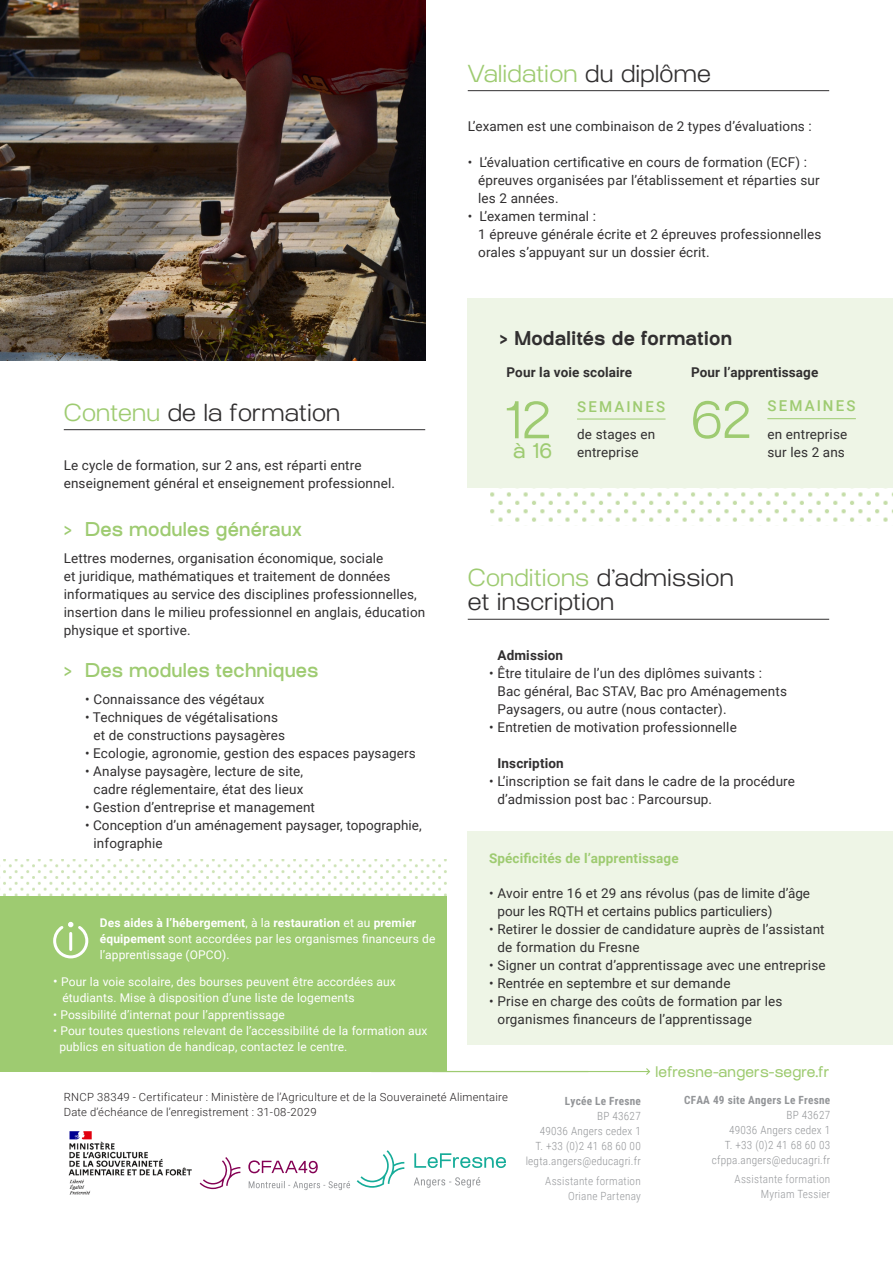
<style>
.page{position:relative;width:893px;height:1263px;background:#fff}
.page>*{position:absolute;margin:0;border:0;box-sizing:border-box;transform-origin:0 0}
.t1{font:300 52.5px "Osmose";color:#9ecb71}
.t2{font:300 24px/24px "Osmose";letter-spacing:.01em;color:#312f30}
.t3{font:300 24px "Osmose";letter-spacing:.01em;color:#9ecb71}
.t4{font:21px "Osmose";color:#9ecb71}
.t5{font:500 19.5px "Osmose";letter-spacing:.01em;color:#9ecb71}
.t6{font:700 19.5px "Osmose";letter-spacing:.01em;color:#312f30}
.t7{font:15px "Osmose";letter-spacing:.01em;color:#9ecb71}
.t8{font:500 15px "Roboto";letter-spacing:.15em;color:#9ecb71}
.t9{font:13.5px/18px "Roboto";letter-spacing:.01em;color:#312f30}
.t10{font:700 13.5px "Roboto";letter-spacing:.01em;color:#312f30}
.t11{font:700 13.5px "Roboto";letter-spacing:.01em;color:#9ecb71}
.t12{font:12px/15.8px "Roboto";letter-spacing:.01em;color:#fff}
.t13{font:300 11.25px "Roboto Condensed";letter-spacing:.02em;color:#939598}
.t14{font:300 11.25px/15px "Roboto";letter-spacing:.025em;color:#231f20}
.t15{font:300 11.25px "Roboto Condensed";letter-spacing:.02em;color:#989a9d}
.t16{font:11.25px "Roboto Condensed";letter-spacing:.02em;color:#939598}
.s1{color:#312f30}
.s2{color:#9ecb71}
.s3{font-weight:700}
.s4{font-size:13.5px}
</style>
<div class="page">
<hr style="left:468px;top:619px;width:361px;height:1px;background:#312f30">
<hr style="left:468px;top:90px;width:361px;height:1px;background:#312f30">
<img style="left:0;top:0;width:425px;height:360px">
<hr style="left:64px;top:429px;width:361px;height:1px;background:#312f30">
<img style="left:491px;top:488px;width:402px;height:34px">
<div style="left:468px;top:298px;width:425px;height:190px;background:#eef5e6"></div>
<hr style="left:577px;top:419px;width:88px;height:1px;background:#9ecb71">
<hr style="left:767px;top:418px;width:89px;height:1px;background:#9ecb71">
<div style="left:468px;top:831px;width:425px;height:214px;background:#eef5e6"></div>
<img style="left:0;top:860px;width:446px;height:37px">
<div style="left:0;top:897px;width:446px;height:175px;background:#9ecb71"></div>
<svg style="left:53px;top:922px;width:36px;height:37px"></svg>
<svg style="left:414px;top:1177px;width:66px;height:11px"></svg>
<svg style="left:414px;top:1153px;width:92px;height:15px"></svg>
<svg style="left:357px;top:1150px;width:47px;height:38px"></svg>
<hr style="left:432px;top:1071px;width:217px;height:1px;background:#9ecb71">
<svg style="left:645px;top:1068px;width:6px;height:7px"></svg>
<img style="left:68px;top:1131px;width:124px;height:64px">
<svg style="left:249px;top:1181px;width:101px;height:9px"></svg>
<svg style="left:200px;top:1157px;width:40px;height:32px"></svg>
<svg style="left:248px;top:1160px;width:70px;height:13px"></svg>
<p class="t3" style="left:468px;top:60px;width:244px">Validation <span class="s1">du diplôme</span></p>
<p class="t9" style="left:468px;top:117px;width:345px">L’examen est une combinaison de 2 types d’évaluations :</p>
<p class="t9" style="left:468px;top:153px;width:341px">• L’évaluation certificative en cours de formation (ECF) :</p>
<p class="t9" style="left:478px;top:171px;width:343px">épreuves organisées par l’établissement et réparties sur les 2 années.</p>
<p class="t9" style="left:468px;top:207px;width:130px">• L’examen terminal :</p>
<p class="t9" style="left:478px;top:225px;width:345px">1 épreuve générale écrite et 2 épreuves professionnelles</p>
<p class="t9" style="left:478px;top:243px;width:233px">orales s’appuyant sur un dossier écrit.</p>
<p class="t2" style="left:64px;top:403px;width:278px"><span class="s2">Contenu</span> de la formation</p>
<p class="t9" style="left:64px;top:456px;width:333px">Le cycle de formation, sur 2 ans, est réparti entre enseignement général et enseignement professionnel.</p>
<p class="t5" style="left:64px;top:518px;width:240px">&gt; Des modules généraux</p>
<p class="t9" style="left:64px;top:549px;width:363px">Lettres modernes, organisation économique, sociale<br>et juridique, mathématiques et traitement de données informatiques au service des disciplines professionnelles, insertion dans le milieu professionnel en anglais, éducation physique et sportive.</p>
<p class="t5" style="left:64px;top:659px;width:256px">&gt; Des modules techniques</p>
<p class="t9" style="left:85px;top:690px;width:181px">• Connaissance des végétaux</p>
<p class="t9" style="left:94px;top:708px;width:193px;text-indent:-9px">• Techniques de végétalisations et de constructions paysagères</p>
<p class="t9" style="left:85px;top:744px;width:332px">• Ecologie, agronomie, gestion des espaces paysagers</p>
<p class="t9" style="left:85px;top:762px;width:220px;text-align:right">• Analyse paysagère, lecture de site, cadre réglementaire, état des lieux</p>
<p class="t9" style="left:85px;top:798px;width:232px">• Gestion d’entreprise et management</p>
<p class="t9" style="left:94px;top:816px;width:330px;text-indent:-9px">• Conception d’un aménagement paysager, topographie, infographie</p>
<p class="t12" style="left:100px;top:914px;width:337px"><span class="s3">Des aides à l’hébergement</span>, à la <span class="s3">restauration</span> et au <span class="s3">premier équipement</span> sont accordées par les organismes financeurs de l’apprentissage (OPCO).</p>
<p class="t12" style="left:62px;top:972px;width:335px;line-height:16.5px;text-indent:-9px"><span class="s4">•</span> Pour la voie scolaire, des bourses peuvent être accordées aux étudiants. Mise à disposition d’une liste de logements</p>
<p class="t12" style="left:53px;top:1006px;width:233px">• Possibilité d’internat pour l’apprentissage</p>
<p class="t12" style="left:53px;top:1022px;width:376px">• Pour toutes questions relevant de l’accessibilité de la formation aux</p>
<p class="t12" style="left:59px;top:1038px;width:290px">publics en situation de handicap, contactez le centre.</p>
<p class="t6" style="left:500px;top:326px;width:234px">&gt; Modalités de formation</p>
<p class="t10" style="left:506px;top:363px;width:127px">Pour la voie scolaire</p>
<p class="t10" style="left:691px;top:363px;width:129px">Pour l’apprentissage</p>
<p class="t8" style="left:577px;top:396px;width:90px">SEMAINES</p>
<p class="t9" style="left:577px;top:425px;width:79px">de stages en entreprise</p>
<p class="t1" style="left:504px;top:390px;width:50px">12</p>
<p class="t8" style="left:767px;top:395px;width:90px">SEMAINES</p>
<p class="t1" style="left:691px;top:389px;width:63px">62</p>
<p class="t9" style="left:767px;top:424px;width:81px">en entreprise sur les 2 ans</p>
<p class="t4" style="left:513px;top:439px;width:41px">à 16</p>
<p class="t2" style="left:468px;top:569px;width:267px"><span class="s2">Conditions</span> d’admission et inscription</p>
<p class="t10" style="left:497px;top:646px;width:67px">Admission</p>
<p class="t9" style="left:489px;top:663px;width:275px">• Être titulaire de l’un des diplômes suivants :</p>
<p class="t9" style="left:497px;top:681px;width:291px">Bac général, Bac STAV, Bac pro Aménagements<br>Paysagers, ou autre (nous contacter).</p>
<p class="t9" style="left:489px;top:717px;width:249px">• Entretien de motivation professionnelle</p>
<p class="t10" style="left:497px;top:754px;width:68px">Inscription</p>
<p class="t9" style="left:497px;top:771px;width:299px;text-indent:-9px">• L’inscription se fait dans le cadre de la procédure d’admission post bac : Parcoursup.</p>
<p class="t11" style="left:489px;top:848px;width:191px">Spécificités de l’apprentissage</p>
<p class="t9" style="left:489px;top:883px;width:323px">• Avoir entre 16 et 29 ans révolus (pas de limite d’âge</p>
<p class="t9" style="left:497px;top:901px;width:276px">pour les RQTH et certains publics particuliers)</p>
<p class="t9" style="left:497px;top:919px;width:329px;text-indent:-9px">• Retirer le dossier de candidature auprès de l’assistant de formation du Fresne</p>
<p class="t9" style="left:489px;top:955px;width:338px">• Signer un contrat d’apprentissage avec une entreprise</p>
<p class="t9" style="left:489px;top:973px;width:243px">• Rentrée en septembre et sur demande</p>
<p class="t9" style="left:497px;top:991px;width:286px;text-indent:-9px">• Prise en charge des coûts de formation par les organismes financeurs de l’apprentissage</p>
<p class="t7" style="left:656px;top:1063px;width:175px">lefresne-angers-segre.fr</p>
<p class="t14" style="left:64px;top:1089px;width:446px">RNCP 38349 - Certificateur : Ministère de l’Agriculture et de la Souveraineté Alimentaire<br>Date d’échéance de l’enregistrement : 31-08-2029</p>
<p class="t16" style="left:565px;top:1093px;width:77px">Lycée Le Fresne</p>
<p class="t13" style="left:597px;top:1108px;width:45px">BP 43627</p>
<p class="t13" style="left:540px;top:1123px;width:103px">49036 Angers cedex 1</p>
<p class="t13" style="left:535px;top:1138px;width:107px">T. +33 (0)2 41 68 60 00</p>
<p class="t13" style="left:526px;top:1153px;width:117px">legta.angers@educagri.fr</p>
<p class="t15" style="left:545px;top:1173px;width:97px">Assistante formation</p>
<p class="t15" style="left:568px;top:1188px;width:74px">Oriane Partenay</p>
<p class="t16" style="left:684px;top:1092px;width:147px">CFAA 49 site Angers Le Fresne</p>
<p class="t13" style="left:787px;top:1107px;width:45px">BP 43627</p>
<p class="t13" style="left:729px;top:1122px;width:103px">49036 Angers cedex 1</p>
<p class="t13" style="left:725px;top:1137px;width:107px">T. +33 (0)2 41 68 60 03</p>
<p class="t13" style="left:712px;top:1152px;width:120px">cfppa.angers@educagri.fr</p>
<p class="t15" style="left:735px;top:1171px;width:97px">Assistante formation</p>
<p class="t15" style="left:761px;top:1186px;width:71px">Myriam Tessier</p>
</div>
